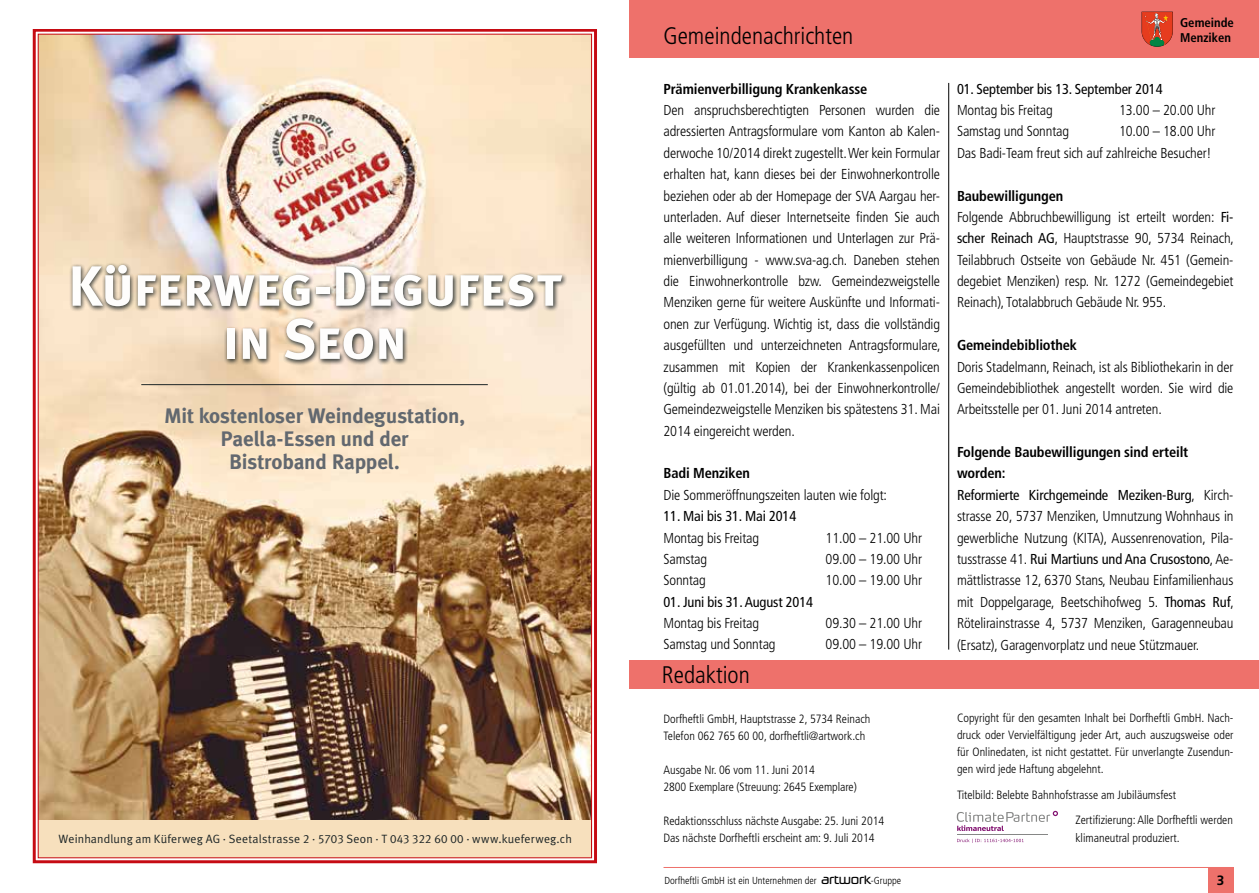
<style>
.page{position:relative;width:1259px;height:893px;background:#fff}
.page>*{position:absolute;margin:0;border:0;box-sizing:border-box;transform-origin:0 0}
.t1{font:56.4px/53.2px "Meta Plus Bold Caps";letter-spacing:-.025em;color:#fff;text-align:center}
.t2{font:300 condensed 24px "Frutiger LT Std";color:#000}
.t3{font:700 21px/23px "Meta Plus";letter-spacing:-.01em;color:#62686f;text-align:center}
.t4{font:300 condensed 14.4px/21.3px "Frutiger LT Std";letter-spacing:-.01em;color:#000;text-align:justify}
.t5{font:condensed 14.4px "Frutiger LT Std";letter-spacing:-.01em;color:#000}
.t6{font:700 condensed 14.4px "Frutiger LT Std";letter-spacing:-.01em;color:#000}
.t7{font:700 13.5px "Frutiger LT Std";color:#000}
.t8{font:700 condensed 12.75px/15.3px "Frutiger LT Std";color:#000}
.t9{font:300 condensed 12px/17.1px "Frutiger LT Std";color:#000}
.t10{font:12px "Meta Plus Normal";letter-spacing:.015em;color:#1d2526}
.t11{font:300 condensed 10.2px "Frutiger LT Std";color:#000}
.s1{font-weight:700}
.s2{font-weight:400}
.s3{font-family:"Meta Plus Normal Caps"}
.s4{font-family:"artwork Logo";font-weight:400;font-stretch:normal}
</style>
<div class="page">
<hr style="left:663px;top:867px;width:570px;height:1px;background:#ee716b">
<div style="left:1208px;top:867px;width:25px;height:26px;background:#ee716b"></div>
<hr style="left:948px;top:83px;width:1px;height:567px;background:#000">
<div style="left:629px;top:660px;width:630px;height:29px;background:#ee716b"></div>
<div style="left:629px;top:0;width:630px;height:57px;background:#ee716b"></div>
<svg style="left:1141px;top:12px;width:31px;height:35px"></svg>
<hr style="left:957px;top:834px;width:91px;height:1px;background:#868786">
<svg style="left:956px;top:811px;width:102px;height:20px"></svg>
<svg style="left:957px;top:839px;width:66px;height:4px"></svg>
<img style="left:32px;top:29px;width:565px;height:835px">
<div style="left:69px;top:262px;width:498px;height:104px;background:#1d2526;opacity:.75"></div>
<hr style="left:141px;top:384px;width:347px;height:1px;background:#1d2526">
<h1 class="t1" style="left:68px;top:259px;width:495px">Küferweg-Degufest in Seon</h1>
<h3 class="t3" style="left:164px;top:404px;width:302px">Mit kostenloser Weindegustation,<br>Paella-Essen und der<br>Bistroband Rappel.</h3>
<h2 class="t2" style="left:663px;top:22px;width:191px">Gemeindenachrichten</h2>
<p class="t8" style="left:1180px;top:15px;width:55px">Gemeinde<br>Menziken</p>
<p class="t6" style="left:663px;top:80px;width:205px">Prämienverbilligung Krankenkasse</p>
<p class="t4" style="left:663px;top:100px;width:278px">Den anspruchsberechtigten Personen wurden die adressierten Antragsformulare vom Kanton ab Kalen&shy;derwoche 10/2014 direkt zugestellt. Wer kein Formular erhalten hat, kann dieses bei der Einwohnerkontrolle beziehen oder ab der Homepage der SVA Aargau her&shy;unterladen. Auf dieser Internetseite finden Sie auch alle weiteren Informationen und Unterlagen zur Prä&shy;mienverbilligung - www.sva-ag.ch. Daneben stehen die Einwohnerkontrolle bzw. Gemeindezweigstelle Menziken gerne für weitere Auskünfte und Informati&shy;onen zur Verfügung. Wichtig ist, dass die vollständig ausgefüllten und unterzeichneten Antragsformulare, zusammen mit Kopien der Krankenkassenpolicen (gültig ab 01.01.2014), bei der Einwohnerkontrolle/ Gemeindezweigstelle Menziken bis spätestens 31. Mai 2014 eingereicht werden.</p>
<p class="t6" style="left:663px;top:465px;width:88px">Badi Menziken</p>
<p class="t4" style="left:663px;top:484px;width:225px">Die Sommeröffnungszeiten lauten wie folgt:</p>
<p class="t5" style="left:663px;top:508px;width:134px">11. Mai bis 31. Mai 2014</p>
<p class="t4" style="left:663px;top:527px;width:97px">Montag bis Freitag</p>
<p class="t4" style="left:825px;top:527px;width:98px">11.00 – 21.00 Uhr</p>
<p class="t4" style="left:663px;top:548px;width:45px">Samstag</p>
<p class="t4" style="left:825px;top:548px;width:98px">09.00 – 19.00 Uhr</p>
<p class="t4" style="left:663px;top:570px;width:44px">Sonntag</p>
<p class="t4" style="left:825px;top:570px;width:98px">10.00 – 19.00 Uhr</p>
<p class="t5" style="left:663px;top:593px;width:151px">01. Juni bis 31. August 2014</p>
<p class="t4" style="left:663px;top:613px;width:97px">Montag bis Freitag</p>
<p class="t4" style="left:825px;top:613px;width:98px">09.30 – 21.00 Uhr</p>
<p class="t4" style="left:663px;top:634px;width:114px">Samstag und Sonntag</p>
<p class="t4" style="left:825px;top:634px;width:98px">09.00 – 19.00 Uhr</p>
<h2 class="t2" style="left:662px;top:662px;width:90px">Redaktion</h2>
<p class="t5" style="left:957px;top:80px;width:207px">01. September bis 13. September 2014</p>
<p class="t4" style="left:957px;top:100px;width:97px">Montag bis Freitag</p>
<p class="t4" style="left:1119px;top:100px;width:98px">13.00 – 20.00 Uhr</p>
<p class="t4" style="left:957px;top:121px;width:114px">Samstag und Sonntag</p>
<p class="t4" style="left:957px;top:121px;width:260px;text-align:right">10.00 – 18.00 Uhr<br>Das Badi-Team freut sich auf zahlreiche Besucher!</p>
<p class="t4" style="left:957px;top:185px;width:278px;text-align:left"><span class="s1">Baubewilligungen<br></span>Folgende Abbruchbewilligung ist erteilt worden: <span class="s2">Fi&shy;scher Reinach AG</span>, Hauptstrasse 90, 5734 Reinach, Teilabbruch Ostseite von Gebäude Nr. 451 (Gemein&shy;degebiet Menziken) resp. Nr. 1272 (Gemeindegebiet Reinach), Totalabbruch Gebäude Nr. 955.</p>
<p class="t6" style="left:957px;top:337px;width:122px">Gemeindebibliothek</p>
<p class="t4" style="left:957px;top:356px;width:278px">Doris Stadelmann, Reinach, ist als Bibliothekarin in der Gemeindebibliothek angestellt worden. Sie wird die Arbeitsstelle per 01. Juni 2014 antreten.</p>
<p class="t4" style="left:957px;top:442px;width:278px;text-align:left"><span class="s1">Folgende Baubewilligungen sind erteilt worden:<br></span><span class="s2">Reformierte Kirchgemeinde Meziken-Burg</span>, Kirch&shy;strasse 20, 5737 Menziken, Umnutzung Wohnhaus in gewerbliche Nutzung (KITA), Aussenrenovation, Pila&shy;tusstrasse 41. <span class="s2">Rui Martiuns und Ana Crusostono</span>, Ae&shy;mättlistrasse 12, 6370 Stans, Neubau Einfamilienhaus mit Doppelgarage, Beetschihofweg 5. <span class="s2">Thomas Ruf</span>, Rötelirainstrasse 4, 5737 Menziken, Garagenneubau (Ersatz), Garagenvorplatz und neue Stützmauer.</p>
<p class="t9" style="left:957px;top:709px;width:278px;text-align:justify">Copyright für den gesamten Inhalt bei Dorfheftli GmbH. Nach&shy;druck oder Vervielfältigung jeder Art, auch auszugsweise oder für Onlinedaten, ist nicht gestattet. Für unverlangte Zusendun&shy;gen wird jede Haftung abgelehnt.</p>
<p class="t9" style="left:1075px;top:782px;width:159px;line-height:25.7px;text-indent:-118px">Titelbild: Belebte Bahnhofstrasse am Jubiläumsfest<br>Zertifizierung: Alle Dorfheftli werden</p>
<p class="t9" style="left:663px;top:710px;width:208px">Dorfheftli GmbH, Hauptstrasse 2, 5734 Reinach<br>Telefon 062 765 60 00, dorfheftli@artwork.ch</p>
<p class="t9" style="left:663px;top:761px;width:195px">Ausgabe Nr. 06 vom 11. Juni 2014<br>2800 Exemplare (Streuung: 2645 Exemplare)</p>
<p class="t9" style="left:663px;top:812px;width:222px">Redaktionsschluss nächste Ausgabe: 25. Juni 2014<br>Das nächste Dorfheftli erscheint am: 9. Juli 2014</p>
<p class="t10" style="left:59px;top:832px;width:515px">Weinhandlung am Küferweg AG · Seetalstrasse <span class="s3">2 · 5703</span> Seon · T <span class="s3">043 322 60 00</span> · www.kueferweg.ch</p>
<p class="t9" style="left:1075px;top:829px;width:106px">klimaneutral produziert.</p>
<p class="t11" style="left:664px;top:875px;width:238px">Dorfheftli GmbH ist ein Unternehmen der <span class="s4">a</span>-Gruppe</p>
<p class="t7" style="left:1217px;top:873px;width:9px">3</p>
</div>
